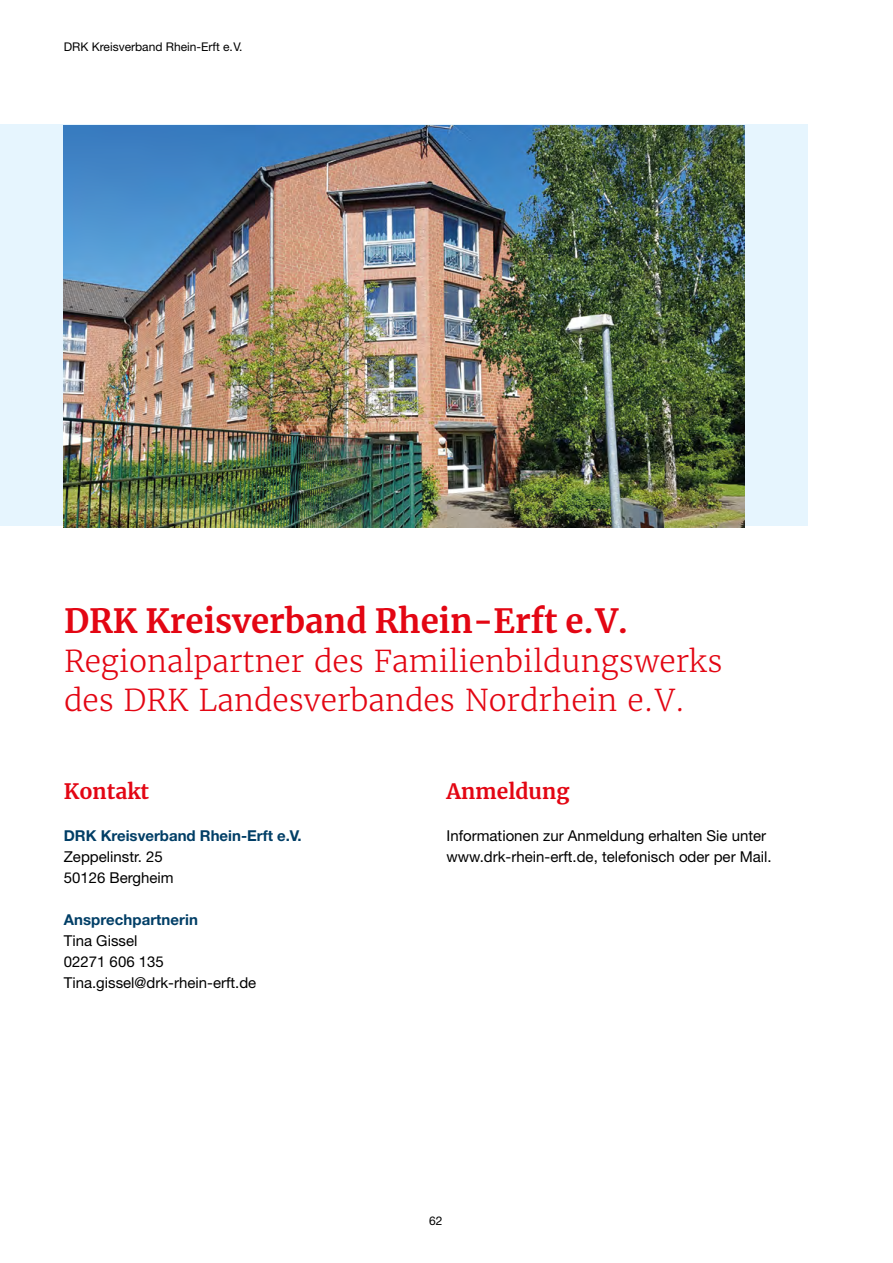
<style>
.page{position:relative;width:893px;height:1263px;background:#fff}
.page>*{position:absolute;margin:0;border:0;box-sizing:border-box;transform-origin:0 0}
.t1{font:700 33px "Merriweather";color:#e30613}
.t2{font:300 30px/39px "Merriweather";color:#e30613}
.t3{font:700 21px "Merriweather";color:#e30613}
.t4{font:15px/21px "Helvetica Neue LT Std";color:#000}
.t5{font:700 15px "Helvetica Neue LT Std";color:#003e66}
.t6{font:12px "Helvetica Neue LT Std";color:#000}
</style>
<div class="page">
<div style="left:0;top:124px;width:808px;height:402px;background:#e6f5fe"></div>
<img style="left:64px;top:125px;width:680px;height:402px">
<p class="t6" style="left:64px;top:40px;width:180px">DRK Kreisverband Rhein-Erft e.V.</p>
<h1 class="t1" style="left:64px;top:598px;width:565px">DRK Kreisverband Rhein-Erft e. V.</h1>
<h2 class="t2" style="left:64px;top:642px;width:660px">Regionalpartner des Familienbildungswerks des DRK Landesverbandes Nordrhein e.V.</h2>
<h3 class="t3" style="left:64px;top:776px;width:87px">Kontakt</h3>
<p class="t5" style="left:64px;top:826px;width:239px">DRK Kreisverband Rhein-Erft e.V.</p>
<p class="t4" style="left:64px;top:846px;width:111px">Zeppelinstr. 25<br>50126 Bergheim</p>
<p class="t5" style="left:64px;top:910px;width:136px">Ansprechpartnerin</p>
<p class="t4" style="left:64px;top:930px;width:194px">Tina Gissel<br>02271 606 135<br>Tina.gissel@drk-rhein-erft.de</p>
<h3 class="t3" style="left:446px;top:776px;width:124px">Anmeldung</h3>
<p class="t4" style="left:446px;top:825px;width:327px">Informationen zur Anmeldung erhalten Sie unter www.drk-rhein-erft.de, telefonisch oder per Mail.</p>
<p class="t6" style="left:429px;top:1213px;width:15px">62</p>
</div>
